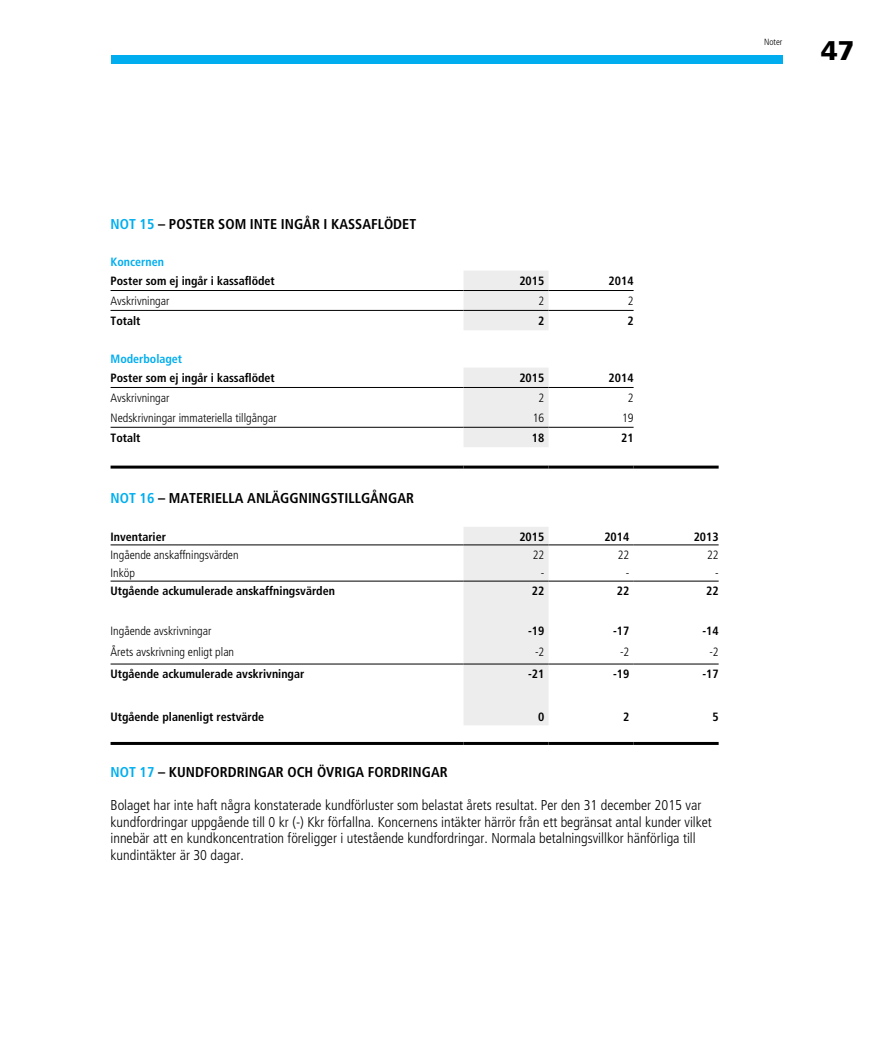
<style>
.page{position:relative;width:893px;height:1063px;background:#fff}
.page>*{position:absolute;margin:0;border:0;box-sizing:border-box;transform-origin:0 0}
.t1{font:900 27px "Frutiger";color:#000}
.t2{font:300 condensed 14.25px/16.5px "Frutiger";color:#000}
.t3{font:700 condensed 14.25px "Frutiger";color:#000}
.t4{font:700 condensed 12px "Frutiger";color:#000}
.t5{font:300 condensed 12px "Frutiger";color:#000}
.t6{font:700 condensed 12px "Frutiger";color:#00aeef}
.t7{font:300 condensed 9px "Frutiger";color:#000}
.s1{color:#00aeef}
</style>
<div class="page">
<div style="left:111px;top:55px;width:671px;height:9px;background:#00aeef"></div>
<svg style="left:463px;top:271px;width:86px;height:454px;fill:#ededee"></svg>
<hr style="left:111px;top:310px;width:352px;height:1px;background:#000">
<hr style="left:463px;top:310px;width:86px;height:1px;background:#000">
<hr style="left:549px;top:310px;width:85px;height:1px;background:#000">
<hr style="left:111px;top:427px;width:352px;height:1px;background:#000">
<hr style="left:463px;top:427px;width:86px;height:1px;background:#000">
<hr style="left:549px;top:427px;width:85px;height:1px;background:#000">
<hr style="left:111px;top:581px;width:352px;height:1px;background:#000">
<hr style="left:463px;top:581px;width:86px;height:1px;background:#000">
<hr style="left:549px;top:581px;width:85px;height:1px;background:#000">
<hr style="left:634px;top:581px;width:85px;height:1px;background:#000">
<hr style="left:111px;top:466px;width:352px;height:3px;background:#000">
<hr style="left:463px;top:466px;width:86px;height:3px;background:#000">
<hr style="left:549px;top:466px;width:85px;height:3px;background:#000">
<hr style="left:634px;top:466px;width:85px;height:3px;background:#000">
<hr style="left:111px;top:742px;width:352px;height:3px;background:#000">
<hr style="left:463px;top:742px;width:86px;height:3px;background:#000">
<hr style="left:549px;top:742px;width:85px;height:3px;background:#000">
<hr style="left:634px;top:742px;width:85px;height:3px;background:#000">
<hr style="left:111px;top:664px;width:352px;height:1px;background:#000">
<hr style="left:463px;top:664px;width:86px;height:1px;background:#000">
<hr style="left:549px;top:664px;width:85px;height:1px;background:#000">
<hr style="left:634px;top:664px;width:85px;height:1px;background:#000">
<hr style="left:111px;top:290px;width:352px;height:1px;background:#000">
<hr style="left:463px;top:290px;width:86px;height:1px;background:#000">
<hr style="left:549px;top:290px;width:85px;height:1px;background:#000">
<hr style="left:111px;top:387px;width:352px;height:1px;background:#000">
<hr style="left:463px;top:387px;width:86px;height:1px;background:#000">
<hr style="left:549px;top:387px;width:85px;height:1px;background:#000">
<hr style="left:111px;top:545px;width:352px;height:1px;background:#000">
<hr style="left:463px;top:545px;width:86px;height:1px;background:#000">
<hr style="left:549px;top:545px;width:85px;height:1px;background:#000">
<hr style="left:634px;top:545px;width:85px;height:1px;background:#000">
<p class="t7" style="left:764px;top:37px;width:20px">Noter</p>
<h1 class="t1" style="left:821px;top:34px;width:35px">47</h1>
<p class="t3" style="left:111px;top:215px;width:307px"><span class="s1">NOT 15</span> – POSTER SOM INTE INGÅR I KASSAFLÖDET</p>
<p class="t6" style="left:111px;top:255px;width:55px">Koncernen</p>
<p class="t4" style="left:111px;top:274px;width:166px">Poster som ej ingår i kassaflödet</p>
<p class="t4" style="left:519px;top:274px;width:26px">2015</p>
<p class="t4" style="left:609px;top:274px;width:26px">2014</p>
<p class="t5" style="left:111px;top:294px;width:60px">Avskrivningar</p>
<p class="t5" style="left:538px;top:294px;width:7px">2</p>
<p class="t5" style="left:628px;top:294px;width:7px">2</p>
<p class="t4" style="left:111px;top:313px;width:31px">Totalt</p>
<p class="t4" style="left:538px;top:313px;width:8px">2</p>
<p class="t4" style="left:627px;top:313px;width:8px">2</p>
<p class="t6" style="left:111px;top:352px;width:73px">Moderbolaget</p>
<p class="t4" style="left:111px;top:371px;width:166px">Poster som ej ingår i kassaflödet</p>
<p class="t4" style="left:519px;top:371px;width:26px">2015</p>
<p class="t4" style="left:609px;top:371px;width:26px">2014</p>
<p class="t5" style="left:111px;top:391px;width:60px">Avskrivningar</p>
<p class="t5" style="left:538px;top:391px;width:7px">2</p>
<p class="t5" style="left:628px;top:391px;width:7px">2</p>
<p class="t5" style="left:111px;top:411px;width:168px">Nedskrivningar immateriella tillgångar</p>
<p class="t5" style="left:533px;top:411px;width:13px">16</p>
<p class="t5" style="left:622px;top:411px;width:13px">19</p>
<p class="t4" style="left:111px;top:430px;width:31px">Totalt</p>
<p class="t4" style="left:532px;top:430px;width:14px">18</p>
<p class="t4" style="left:621px;top:430px;width:14px">21</p>
<p class="t3" style="left:111px;top:489px;width:305px"><span class="s1">NOT 16</span> – MATERIELLA ANLÄGGNINGSTILLGÅNGAR</p>
<p class="t4" style="left:111px;top:529px;width:57px">Inventarier</p>
<p class="t4" style="left:519px;top:529px;width:26px">2015</p>
<p class="t4" style="left:604px;top:529px;width:26px">2014</p>
<p class="t4" style="left:694px;top:529px;width:26px">2013</p>
<p class="t5" style="left:111px;top:548px;width:129px">Ingående anskaffningsvärden</p>
<p class="t5" style="left:533px;top:548px;width:13px">22</p>
<p class="t5" style="left:618px;top:548px;width:13px">22</p>
<p class="t5" style="left:707px;top:548px;width:13px">22</p>
<p class="t5" style="left:111px;top:566px;width:26px">Inköp</p>
<p class="t5" style="left:541px;top:566px;width:5px">-</p>
<p class="t5" style="left:626px;top:566px;width:5px">-</p>
<p class="t5" style="left:715px;top:566px;width:5px">-</p>
<p class="t4" style="left:111px;top:584px;width:226px">Utgående ackumulerade anskaffningsvärden</p>
<p class="t4" style="left:532px;top:584px;width:14px">22</p>
<p class="t4" style="left:617px;top:584px;width:14px">22</p>
<p class="t4" style="left:706px;top:584px;width:14px">22</p>
<p class="t5" style="left:111px;top:624px;width:102px">Ingående avskrivningar</p>
<p class="t4" style="left:528px;top:623px;width:18px">-19</p>
<p class="t4" style="left:613px;top:623px;width:18px">-17</p>
<p class="t4" style="left:702px;top:623px;width:18px">-14</p>
<p class="t5" style="left:111px;top:645px;width:125px">Årets avskrivning enligt plan</p>
<p class="t5" style="left:535px;top:645px;width:11px">-2</p>
<p class="t5" style="left:620px;top:645px;width:11px">-2</p>
<p class="t5" style="left:709px;top:645px;width:11px">-2</p>
<p class="t4" style="left:111px;top:667px;width:195px">Utgående ackumulerade avskrivningar</p>
<p class="t4" style="left:528px;top:667px;width:18px">-21</p>
<p class="t4" style="left:613px;top:667px;width:18px">-19</p>
<p class="t4" style="left:702px;top:667px;width:18px">-17</p>
<p class="t4" style="left:111px;top:710px;width:155px">Utgående planenligt restvärde</p>
<p class="t4" style="left:538px;top:710px;width:8px">0</p>
<p class="t4" style="left:623px;top:710px;width:8px">2</p>
<p class="t4" style="left:712px;top:710px;width:8px">5</p>
<p class="t3" style="left:111px;top:764px;width:339px"><span class="s1">NOT 17</span> – KUNDFORDRINGAR OCH ÖVRIGA FORDRINGAR</p>
<p class="t2" style="left:111px;top:797px;width:603px">Bolaget har inte haft några konstaterade kundförluster som belastat årets resultat. Per den 31 december 2015 var kundfordringar uppgående till 0 kr (-) Kkr förfallna. Koncernens intäkter härrör från ett begränsat antal kunder vilket innebär att en kundkoncentration föreligger i utestående kundfordringar. Normala betalningsvillkor hänförliga till kundintäkter är 30 dagar.</p>
</div>
